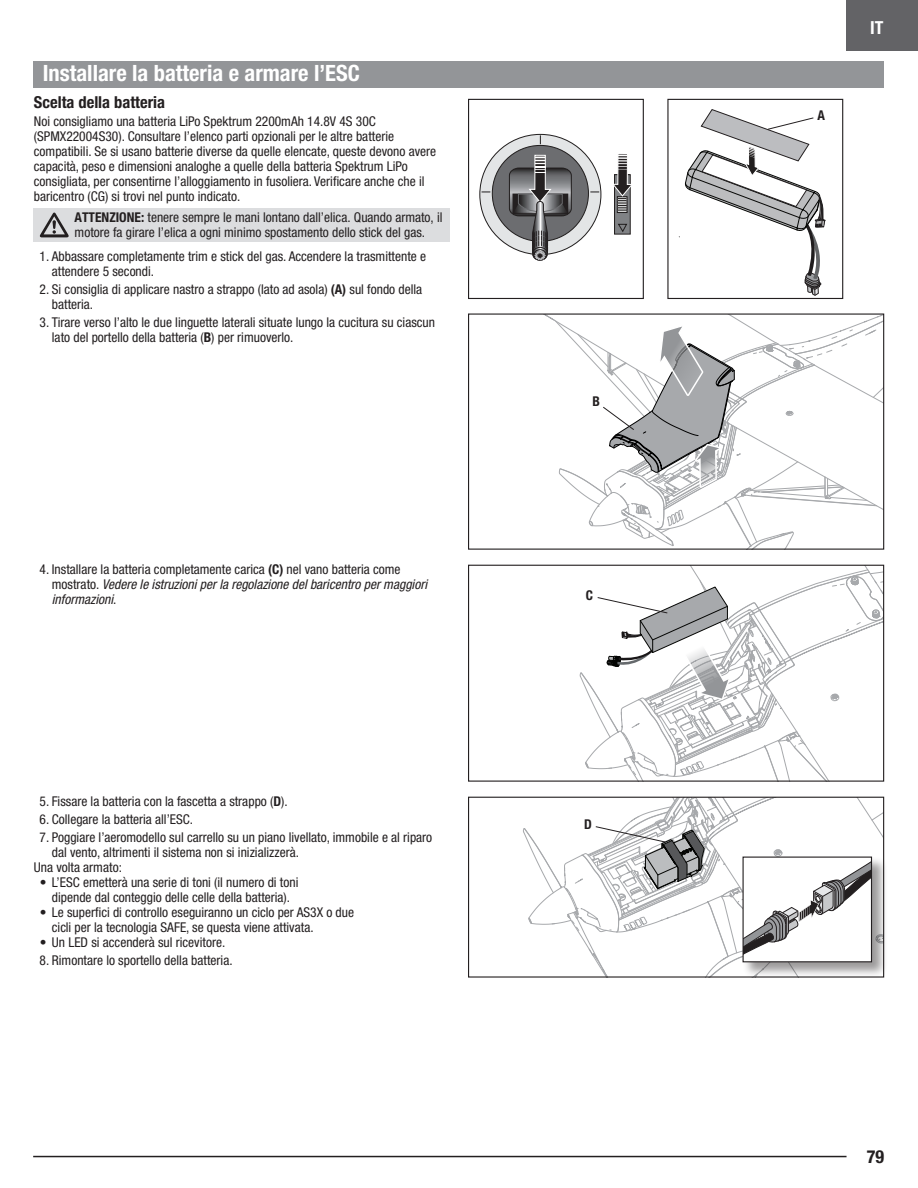
<style>
.page{position:relative;width:918px;height:1188px;background:#fff}
.page>*{position:absolute;margin:0;border:0;box-sizing:border-box;transform-origin:0 0}
.EFL_Main_Header{font:700 condensed 22.5px "Helvetica Neue LT Std";color:#fff}
.t1{font:700 condensed 18px "Helvetica Neue LT Std";color:#fff}
.t2{font:700 condensed 18px "Helvetica Neue LT Std";color:#231f20}
.EFL_Sub-header{font:700 condensed 16.5px "Helvetica Neue LT Std";color:#231f20}
.EFL_Body_Text{font:condensed 13.5px/15px "Helvetica Neue LT Std";color:#231f20}
.EFL_Cautions_and_Warnings{font:condensed 13.5px/15px "Helvetica Neue LT Std";color:#231f20}
.EFL_Body_Text-2{font:700 condensed 13.5px "Helvetica Neue LT Std";color:#231f20}
.s1{font-weight:700}
.s2{font-style:italic}
</style>
<div class="page">
<div style="left:847px;top:0;width:71px;height:51px;background:#636366"></div>
<hr style="left:33px;top:1156px;width:814px;height:1px;background:#231f20">
<svg style="left:469px;top:109px;width:416px;height:869px"></svg>
<div style="left:743px;top:857px;width:129px;height:105px;border:1px solid #231f20"></div>
<div style="left:34px;top:208px;width:416px;height:34px;background:#dcdddf"></div>
<svg style="left:40px;top:213px;width:29px;height:24px"></svg>
<div style="left:34px;top:61px;width:850px;height:27px;background:#939598"></div>
<p class="EFL_Main_Header" style="left:43px;top:60px;width:319px">Installare la batteria e armare l’ESC</p>
<p class="EFL_Sub-header" style="left:34px;top:93px;width:133px">Scelta della batteria</p>
<p class="EFL_Body_Text" style="left:34px;top:114px;width:404px">Noi consigliamo una batteria LiPo Spektrum 2200mAh 14.8V 4S 30C (SPMX22004S30). Consultare l’elenco parti opzionali per le altre batterie compatibili. Se si usano batterie diverse da quelle elencate, queste devono avere capacità, peso e dimensioni analoghe a quelle della batteria Spektrum LiPo consigliata, per consentirne l’alloggiamento in fusoliera. Verificare anche che il baricentro (CG) si trovi nel punto indicato.</p>
<p class="EFL_Cautions_and_Warnings" style="left:75px;top:210px;width:369px"><span class="s1">ATTENZIONE:</span> tenere sempre le mani lontano dall’elica. Quando armato, il motore fa girare l’elica a ogni minimo spostamento dello stick del gas.</p>
<p class="EFL_Body_Text" style="left:52px;top:249px;width:376px;text-indent:-12px">1. Abbassare completamente trim e stick del gas. Accendere la trasmittente e attendere 5 secondi.</p>
<p class="EFL_Body_Text" style="left:52px;top:282px;width:372px;text-indent:-12px">2. Si consiglia di applicare nastro a strappo (lato ad asola) <span class="s1">(A)</span> sul fondo della batteria.</p>
<p class="EFL_Body_Text" style="left:52px;top:315px;width:385px;text-indent:-12px">3. Tirare verso l’alto le due linguette laterali situate lungo la cucitura su ciascun lato del portello della batteria (<span class="s1">B</span>) per rimuoverlo.</p>
<p class="EFL_Body_Text" style="left:52px;top:562px;width:377px;text-indent:-12px">4. Installare la batteria completamente carica <span class="s1">(C)</span> nel vano batteria come mostrato. <span class="s2">Vedere le istruzioni per la regolazione del baricentro per maggiori informazioni</span>.</p>
<p class="EFL_Body_Text" style="left:40px;top:793px;width:250px">5. Fissare la batteria con la fascetta a strappo (<span class="s1">D</span>).</p>
<p class="EFL_Body_Text" style="left:40px;top:811px;width:155px">6. Collegare la batteria all’ESC.</p>
<p class="EFL_Body_Text" style="left:52px;top:829px;width:382px;text-indent:-12px">7. Poggiare l’aeromodello sul carrello su un piano livellato, immobile e al riparo dal vento, altrimenti il sistema non si inizializzerà.</p>
<p class="EFL_Body_Text" style="left:34px;top:859px;width:90px">Una volta armato:</p>
<p class="EFL_Body_Text" style="left:40px;top:874px;width:260px;text-align:center">• L’ESC emetterà una serie di toni (il numero di toni dipende dal conteggio delle celle della batteria).</p>
<p class="EFL_Body_Text" style="left:52px;top:904px;width:304px;text-indent:-12px">• Le superfici di controllo eseguiranno un ciclo per AS3X o due cicli per la tecnologia SAFE, se questa viene attivata.</p>
<p class="EFL_Body_Text" style="left:40px;top:934px;width:187px">• Un LED si accenderà sul ricevitore.</p>
<p class="EFL_Body_Text" style="left:40px;top:952px;width:194px">8. Rimontare lo sportello della batteria.</p>
<p class="EFL_Body_Text-2" style="left:593px;top:393px;width:9px">B</p>
<p class="EFL_Body_Text-2" style="left:586px;top:587px;width:9px">C</p>
<p class="EFL_Body_Text-2" style="left:584px;top:816px;width:9px">D</p>
<p class="EFL_Body_Text-2" style="left:817px;top:107px;width:9px">A</p>
<h2 class="t1" style="left:870px;top:17px;width:15px">IT</h2>
<h2 class="t2" style="left:867px;top:1146px;width:19px">79</h2>
</div>
